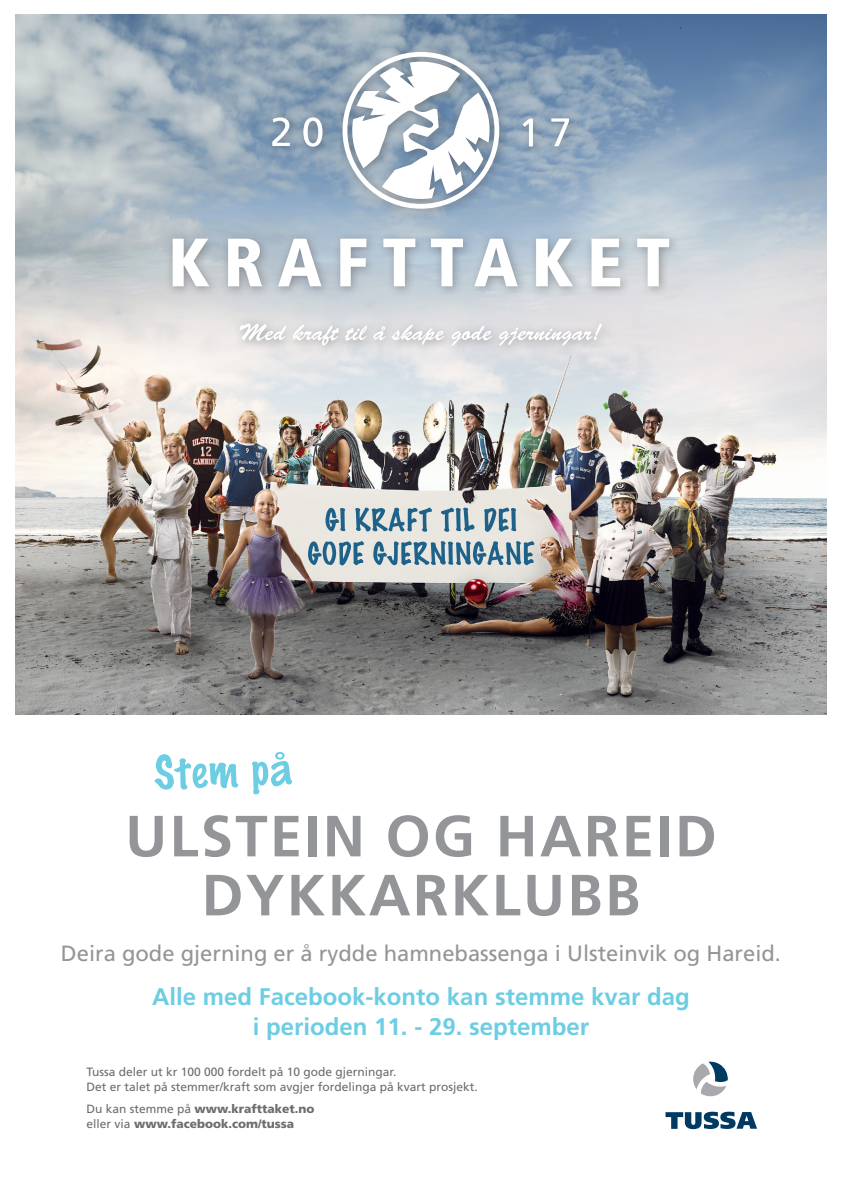
<style>
.page{position:relative;width:842px;height:1191px;background:#fff}
.page>*{position:absolute;margin:0;border:0;box-sizing:border-box;transform-origin:0 0}
.t1{font:700 58px/59px "Frutiger LT";letter-spacing:.04em;color:#939598}
.t2{font:700 24px/30px "Frutiger LT";color:#6dcde3;text-align:center}
.t3{font:22px "Frutiger LT";color:#939598}
.t4{font:12px/15px "Frutiger LT";color:#6c6d70}
.t5{font:900 12px/15px "Frutiger LT";color:#6c6d70}
.s1{font-weight:400}
</style>
<div class="page">
<img style="left:16px;top:14px;width:810px;height:700px">
<svg style="left:665px;top:1111px;width:92px;height:18px"></svg>
<svg style="left:693px;top:1061px;width:35px;height:36px"></svg>
<svg style="left:308px;top:541px;width:226px;height:24px;background:#89a8b7"></svg>
<svg style="left:325px;top:507px;width:191px;height:25px;background:#9bb4be"></svg>
<div style="left:165px;top:44px;width:516px;height:312px;background:#231f20;opacity:.34"></div>
<svg style="left:523px;top:119px;width:10px;height:27px"></svg>
<svg style="left:173px;top:239px;width:36px;height:47px"></svg>
<svg style="left:228px;top:239px;width:34px;height:47px"></svg>
<svg style="left:278px;top:239px;width:43px;height:47px"></svg>
<svg style="left:340px;top:239px;width:26px;height:47px"></svg>
<svg style="left:383px;top:239px;width:32px;height:47px"></svg>
<svg style="left:431px;top:239px;width:32px;height:47px"></svg>
<svg style="left:474px;top:239px;width:44px;height:47px"></svg>
<svg style="left:536px;top:239px;width:37px;height:47px"></svg>
<svg style="left:591px;top:239px;width:29px;height:47px"></svg>
<svg style="left:637px;top:239px;width:32px;height:47px"></svg>
<svg style="left:272px;top:117px;width:18px;height:29px"></svg>
<svg style="left:303px;top:117px;width:19px;height:30px"></svg>
<svg style="left:335px;top:52px;width:164px;height:157px"></svg>
<svg style="left:240px;top:323px;width:46px;height:18px"></svg>
<svg style="left:293px;top:324px;width:46px;height:22px"></svg>
<svg style="left:345px;top:325px;width:22px;height:15px"></svg>
<svg style="left:373px;top:324px;width:71px;height:21px"></svg>
<svg style="left:452px;top:326px;width:40px;height:20px"></svg>
<svg style="left:499px;top:324px;width:103px;height:22px"></svg>
<svg style="left:551px;top:118px;width:18px;height:28px"></svg>
<svg style="left:155px;top:752px;width:137px;height:42px"></svg>
<h1 class="t1" style="left:202px;top:807px;width:517px;text-indent:-76px">Ulstein og Hareid dykkarklubb</h1>
<h3 class="t3" style="left:61px;top:940px;width:722px">Deira gode gjerning er å rydde hamnebassenga i Ulsteinvik og Hareid.</h3>
<h2 class="t2" style="left:152px;top:981px;width:539px">Alle med Facebook-konto kan stemme kvar dag i perioden 11. - 29. september</h2>
<p class="t4" style="left:86px;top:1064px;width:393px">Tussa deler ut kr 100 000 fordelt på 10 gode gjerningar.<br>Det er talet på stemmer/kraft som avgjer fordelinga på kvart prosjekt.</p>
<p class="t5" style="left:86px;top:1101px;width:230px"><span class="s1">Du kan stemme på</span> www.krafttaket.no <span class="s1">eller via</span> www.facebook.com/tussa</p>
</div>
